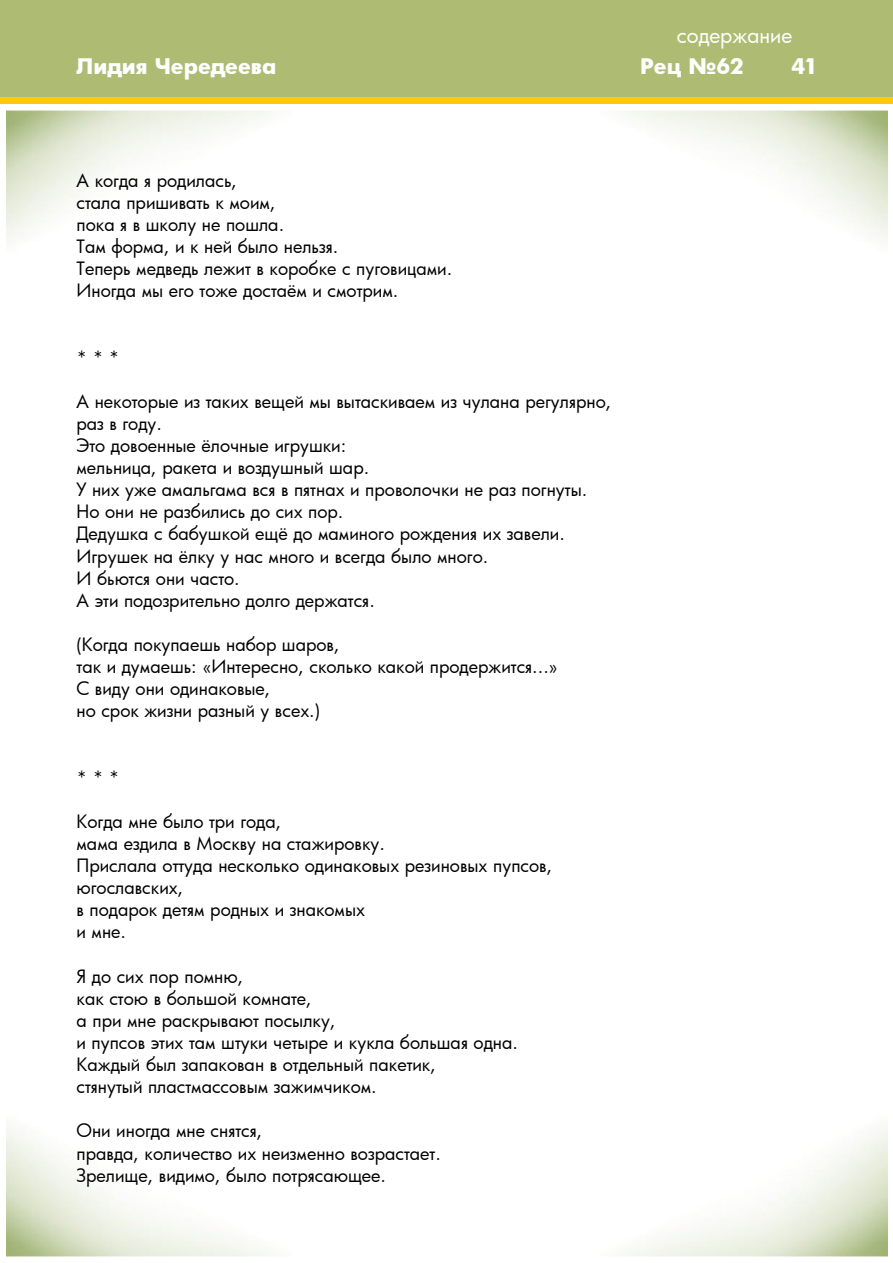
<style>
.page{position:relative;width:893px;height:1263px;background:#fff}
.page>*{position:absolute;margin:0;border:0;box-sizing:border-box;transform-origin:0 0}
.t1{font:700 21px "Futura";color:#fff}
.t2{font:21px "Futura";color:#fff}
.t3{font:18px/22px "Futura";color:#000}
</style>
<div class="page">
<div style="left:0;top:0;width:893px;height:98px;background:#adbc72"></div>
<div style="left:0;top:98px;width:893px;height:6px;background:#ffcb05"></div>
<p class="t1" style="left:77px;top:52px;width:201px">Лидия Чередеева</p>
<p class="t2" style="left:677px;top:21px;width:117px">содержание</p>
<p class="t1" style="left:640px;top:52px;width:106px">Рец №62</p>
<p class="t1" style="left:791px;top:52px;width:29px">41</p>
<p class="t3" style="left:77px;top:169px;width:377px">А когда я родилась,<br>стала пришивать к моим,<br>пока я в школу не пошла.<br>Там форма, и к ней было нельзя.<br>Теперь медведь лежит в коробке с пуговицами.<br>Иногда мы его тоже достаём и смотрим.</p>
<p class="t3" style="left:77px;top:346px;width:45px">* * *</p>
<p class="t3" style="left:77px;top:390px;width:536px">А некоторые из таких вещей мы вытаскиваем из чулана регулярно, раз в году.<br>Это довоенные ёлочные игрушки:<br>мельница, ракета и воздушный шар.<br>У них уже амальгама вся в пятнах и проволочки не раз погнуты.<br>Но они не разбились до сих пор.<br>Дедушка с бабушкой ещё до маминого рождения их завели.<br>Игрушек на ёлку у нас много и всегда было много.<br>И бьются они часто.<br>А эти подозрительно долго держатся.</p>
<p class="t3" style="left:77px;top:633px;width:483px">(Когда покупаешь набор шаров,<br>так и думаешь: «Интересно, сколько какой продержится...» С виду они одинаковые,<br>но срок жизни разный у всех.)</p>
<p class="t3" style="left:77px;top:766px;width:45px">* * *</p>
<p class="t3" style="left:77px;top:810px;width:477px">Когда мне было три года,<br>мама ездила в Москву на стажировку.<br>Прислала оттуда несколько одинаковых резиновых пупсов, югославских,<br>в подарок детям родных и знакомых<br>и мне.</p>
<p class="t3" style="left:77px;top:965px;width:443px">Я до сих пор помню,<br>как стою в большой комнате,<br>а при мне раскрывают посылку,<br>и пупсов этих там штуки четыре и кукла большая одна.<br>Каждый был запакован в отдельный пакетик,<br>стянутый пластмассовым зажимчиком.</p>
<p class="t3" style="left:77px;top:1119px;width:366px">Они иногда мне снятся,<br>правда, количество их неизменно возрастает.<br>Зрелище, видимо, было потрясающее.</p>
</div>
